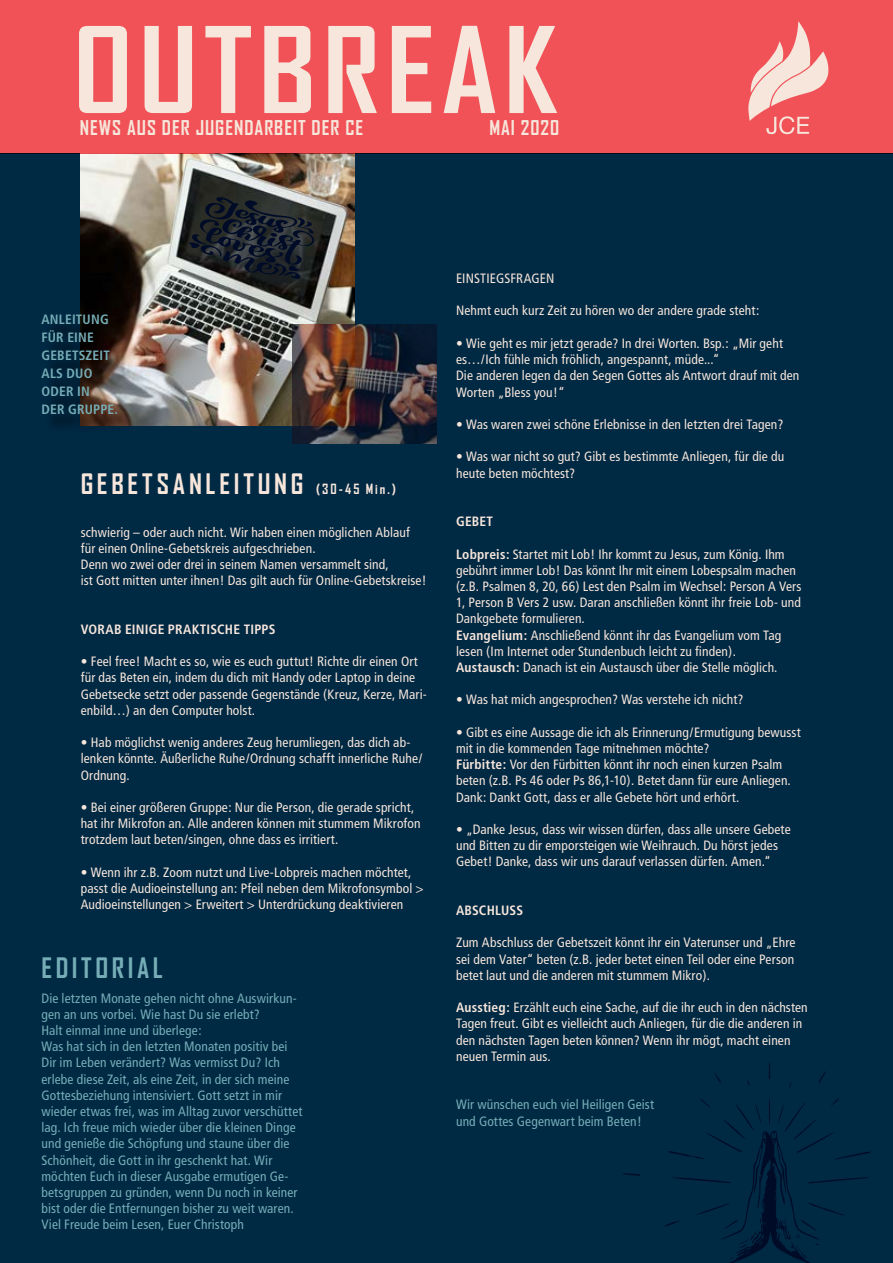
<style>
.page{position:relative;width:893px;height:1263px;background:#fff}
.page>*{position:absolute;margin:0;border:0;box-sizing:border-box;transform-origin:0 0}
.t1{font:700 114px "Agency FB";letter-spacing:.05em;color:#f7e6db;scale:1.09 1}
.t2{font:700 27px "Agency FB";letter-spacing:.14em;color:#f7e6db}
.t3{font:700 27px "Agency FB";letter-spacing:.135em;color:#76adb6}
.t4{font:700 19.5px "Agency FB";letter-spacing:.05em;color:#f7e6db}
.t5{font:condensed 13.5px/16.2px "Frutiger";letter-spacing:.01em;color:#f7e6db}
.t6{font:condensed 13.5px/16.2px "Frutiger";letter-spacing:.01em;color:#76adb6}
.t7{font:700 condensed 13.5px/18px "Frutiger";letter-spacing:.015em;color:#76adb6}
.t8{font:700 condensed 13.5px "Frutiger";letter-spacing:.015em;color:#f7e6db}
.s1{font-size:13.5px}
.s2{font-weight:700}
</style>
<div class="page">
<div style="left:0;top:154px;width:893px;height:1109px;background:#002944"></div>
<svg style="left:623px;top:1173px;width:17px;height:3px"></svg>
<svg style="left:769px;top:1062px;width:1px;height:17px"></svg>
<svg style="left:818px;top:1071px;width:8px;height:12px"></svg>
<svg style="left:714px;top:1073px;width:7px;height:10px"></svg>
<svg style="left:664px;top:1099px;width:206px;height:164px"></svg>
<img style="left:81px;top:154px;width:274px;height:271px">
<img style="left:293px;top:324px;width:144px;height:119px">
<div style="left:0;top:0;width:893px;height:154px;background:#f05257"></div>
<svg style="left:748px;top:21px;width:81px;height:113px"></svg>
<div style="left:44px;top:317px;width:91px;height:115px;background:#000;opacity:.75"></div>
<svg style="left:189px;top:197px;width:126px;height:82px"></svg>
<h1 class="t1" style="left:73px;top:-1px;width:445px">OUTBREAK</h1>
<h3 class="t4" style="left:80px;top:116px;width:285px">NEWS AUS DER JUGENDARBEIT DER CE</h3>
<h3 class="t4" style="left:489px;top:116px;width:71px">MAI 2020</h3>
<p class="t7" style="left:41px;top:310px;width:78px">ANLEITUNG<br>FÜR EINE<br>GEBETSZEIT<br>ALS DUO<br>ODER IN<br>DER GRUPPE.</p>
<h2 class="t2" style="left:81px;top:467px;width:317px">GEBETSANLEITUNG <span class="s1">(30-45 Min.)</span></h2>
<p class="t5" style="left:81px;top:524px;width:347px">schwierig – oder auch nicht. Wir haben einen möglichen Ablauf für einen Online-Gebetskreis aufgeschrieben.<br>Denn wo zwei oder drei in seinem Namen versammelt sind,<br>ist Gott mitten unter ihnen! Das gilt auch für Online-Gebetskreise!</p>
<p class="t8" style="left:81px;top:621px;width:196px">VORAB EINIGE PRAKTISCHE TIPPS</p>
<p class="t5" style="left:81px;top:653px;width:348px">• Feel free! Macht es so, wie es euch guttut! Richte dir einen Ort für das Beten ein, indem du dich mit Handy oder Laptop in deine Gebetsecke setzt oder passende Gegenstände (Kreuz, Kerze, Mari&shy;enbild…) an den Computer holst.</p>
<p class="t5" style="left:81px;top:734px;width:343px">• Hab möglichst wenig anderes Zeug herumliegen, das dich ab&shy;lenken könnte. Äußerliche Ruhe/Ordnung schafft innerliche Ruhe/<br>Ordnung.</p>
<p class="t5" style="left:81px;top:799px;width:341px">• Bei einer größeren Gruppe: Nur die Person, die gerade spricht, hat ihr Mikrofon an. Alle anderen können mit stummem Mikrofon trotzdem laut beten/singen, ohne dass es irritiert.</p>
<p class="t5" style="left:81px;top:864px;width:344px">• Wenn ihr z.B. Zoom nutzt und Live-Lobpreis machen möchtet, passt die Audioeinstellung an: Pfeil neben dem Mikrofonsymbol &gt;<br>Audioeinstellungen &gt; Erweitert &gt; Unterdrückung deaktivieren</p>
<h2 class="t3" style="left:41px;top:951px;width:123px">EDITORIAL</h2>
<p class="t6" style="left:41px;top:990px;width:263px">Die letzten Monate gehen nicht ohne Auswirkun&shy;gen an uns vorbei. Wie hast Du sie erlebt?<br>Halt einmal inne und überlege:<br>Was hat sich in den letzten Monaten positiv bei Dir im Leben verändert? Was vermisst Du? Ich erlebe diese Zeit, als eine Zeit, in der sich meine Gottesbeziehung intensiviert. Gott setzt in mir wieder etwas frei, was im Alltag zuvor verschüttet lag. Ich freue mich wieder über die kleinen Dinge und genieße die Schöpfung und staune über die Schönheit, die Gott in ihr geschenkt hat. Wir möchten Euch in dieser Ausgabe ermutigen Ge&shy;betsgruppen zu gründen, wenn Du noch in keiner bist oder die Entfernungen bisher zu weit waren.<br>Viel Freude beim Lesen, Euer Christoph</p>
<p class="t5" style="left:456px;top:270px;width:100px">EINSTIEGSFRAGEN</p>
<p class="t5" style="left:456px;top:303px;width:305px">Nehmt euch kurz Zeit zu hören wo der andere grade steht:</p>
<p class="t5" style="left:456px;top:335px;width:345px">• Wie geht es mir jetzt gerade? In drei Worten. Bsp.: „Mir geht es…/Ich fühle mich fröhlich, angespannt, müde...“<br>Die anderen legen da den Segen Gottes als Antwort drauf mit den Worten „Bless you!“</p>
<p class="t5" style="left:456px;top:416px;width:329px">• Was waren zwei schöne Erlebnisse in den letzten drei Tagen?</p>
<p class="t5" style="left:456px;top:449px;width:330px">• Was war nicht so gut? Gibt es bestimmte Anliegen, für die du heute beten möchtest?</p>
<p class="t8" style="left:456px;top:513px;width:39px">GEBET</p>
<p class="t5" style="left:456px;top:546px;width:347px"><span class="s2">Lobpreis:</span> Startet mit Lob! Ihr kommt zu Jesus, zum König. Ihm gebührt immer Lob! Das könnt Ihr mit einem Lobespsalm machen (z.B. Psalmen 8, 20, 66) Lest den Psalm im Wechsel: Person A Vers 1, Person B Vers 2 usw. Daran anschließen könnt ihr freie Lob- und Dankgebete formulieren.<br><span class="s2">Evangelium:</span> Anschließend könnt ihr das Evangelium vom Tag lesen (Im Internet oder Stundenbuch leicht zu finden).<br><span class="s2">Austausch:</span> Danach ist ein Austausch über die Stelle möglich.</p>
<p class="t5" style="left:456px;top:692px;width:289px">• Was hat mich angesprochen? Was verstehe ich nicht?</p>
<p class="t5" style="left:456px;top:724px;width:346px">• Gibt es eine Aussage die ich als Erinnerung/Ermutigung bewusst mit in die kommenden Tage mitnehmen möchte?<br><span class="s2">Fürbitte:</span> Vor den Fürbitten könnt ihr noch einen kurzen Psalm beten (z.B. Ps 46 oder Ps 86,1-10). Betet dann für eure Anliegen.<br>Dank: Dankt Gott, dass er alle Gebete hört und erhört.</p>
<p class="t5" style="left:456px;top:821px;width:336px">• „Danke Jesus, dass wir wissen dürfen, dass alle unsere Gebete und Bitten zu dir emporsteigen wie Weihrauch. Du hörst jedes<br>Gebet! Danke, dass wir uns darauf verlassen dürfen. Amen.“</p>
<p class="t8" style="left:456px;top:902px;width:69px">ABSCHLUSS</p>
<p class="t5" style="left:456px;top:935px;width:341px;text-align:justify">Zum Abschluss der Gebetszeit könnt ihr ein Vaterunser und „Ehre sei dem Vater“ beten (z.B. jeder betet einen Teil oder eine Person betet laut und die anderen mit stummem Mikro).</p>
<p class="t5" style="left:456px;top:999px;width:353px"><span class="s2">Ausstieg:</span> Erzählt euch eine Sache, auf die ihr euch in den nächsten Tagen freut. Gibt es vielleicht auch Anliegen, für die die anderen in den nächsten Tagen beten können? Wenn ihr mögt, macht einen neuen Termin aus.</p>
<p class="t6" style="left:456px;top:1097px;width:199px">Wir wünschen euch viel Heiligen Geist und Gottes Gegenwart beim Beten!</p>
</div>
